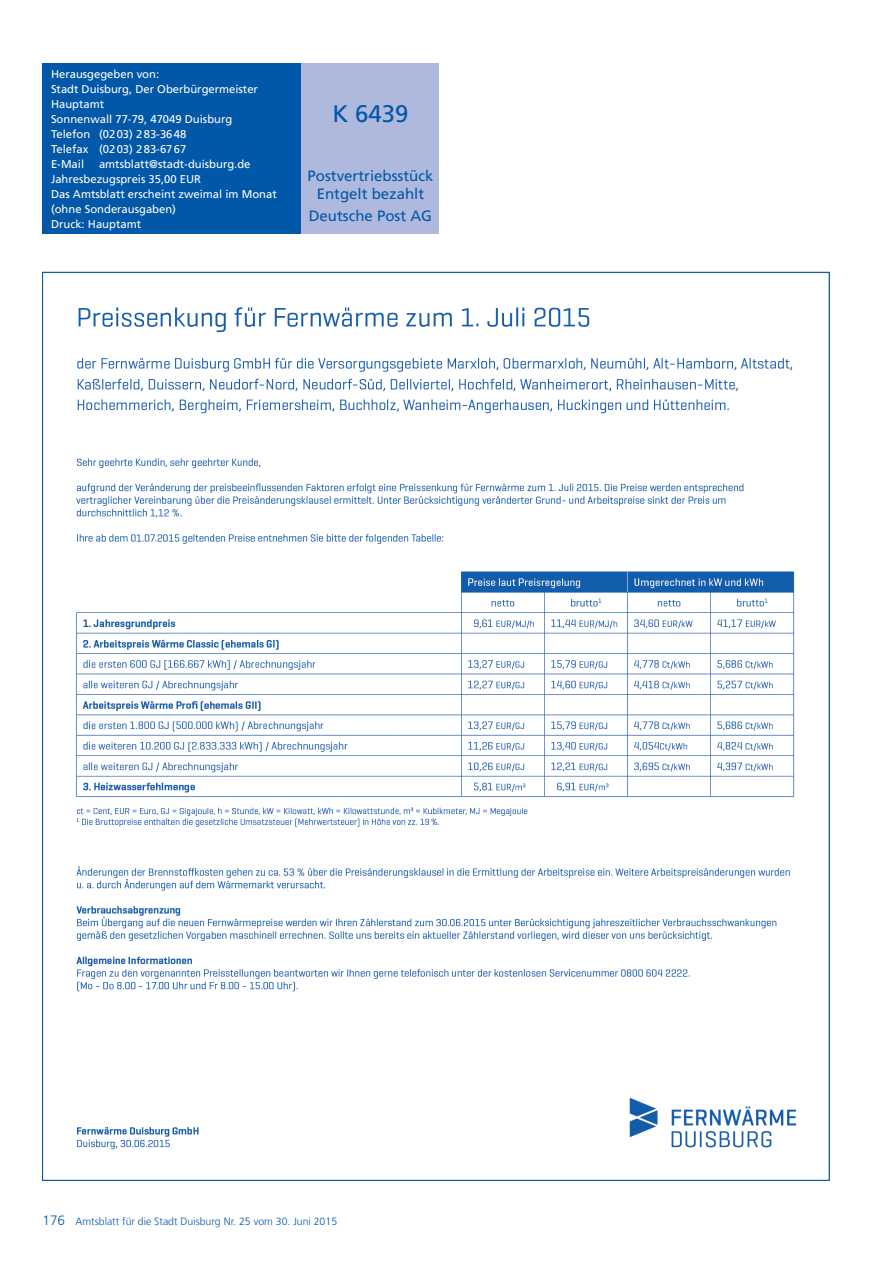
<style>
.page{position:relative;width:893px;height:1263px;background:#fff}
.page>*{position:absolute;margin:0;border:0;box-sizing:border-box;transform-origin:0 0}
.t1{font:24px "Frutiger LT Com";color:#0157a8}
.t2{font:15px/18px "Frutiger LT Com";color:#0157a8;text-align:center}
.t3{font:11.25px/15px "Frutiger LT Com";color:#fff}
.t4{font:300 10.5px "Frutiger LT Com";color:#0157a8}
.s1{font-size:13.5px}
</style>
<div class="page">
<div style="left:43px;top:64px;width:259px;height:170px;background:#0157a8"></div>
<div style="left:302px;top:64px;width:137px;height:170px;background:#aeb9dd"></div>
<img style="left:76px;top:307px;width:721px;height:843px">
<p class="t3" style="left:51px;top:67px;width:208px">Herausgegeben von:<br>Stadt Duisburg, Der Oberbürgermeister<br>Hauptamt<br>Sonnenwall 77-79, 47049 Duisburg<br>Telefon (0203) 283-3648<br>Telefax (0203) 283-6767<br>E-Mail</p>
<p class="t3" style="left:51px;top:156px;width:227px;text-indent:48px">amtsblatt@stadt-duisburg.de<br>Jahresbezugspreis 35,00 EUR<br>Das Amtsblatt erscheint zweimal im Monat (ohne Sonderausgaben)<br>Druck: Hauptamt</p>
<h1 class="t1" style="left:332px;top:100px;width:78px">K 6439</h1>
<h2 class="t2" style="left:307px;top:166px;width:127px">Postvertriebsstück<br>Entgelt bezahlt</h2>
<h2 class="t2" style="left:309px;top:207px;width:125px">Deutsche Post AG</h2>
<p class="t4" style="left:43px;top:1215px;width:296px"><span class="s1">176</span> Amtsblatt für die Stadt Duisburg Nr. 25 vom 30. Juni 2015</p>
</div>
